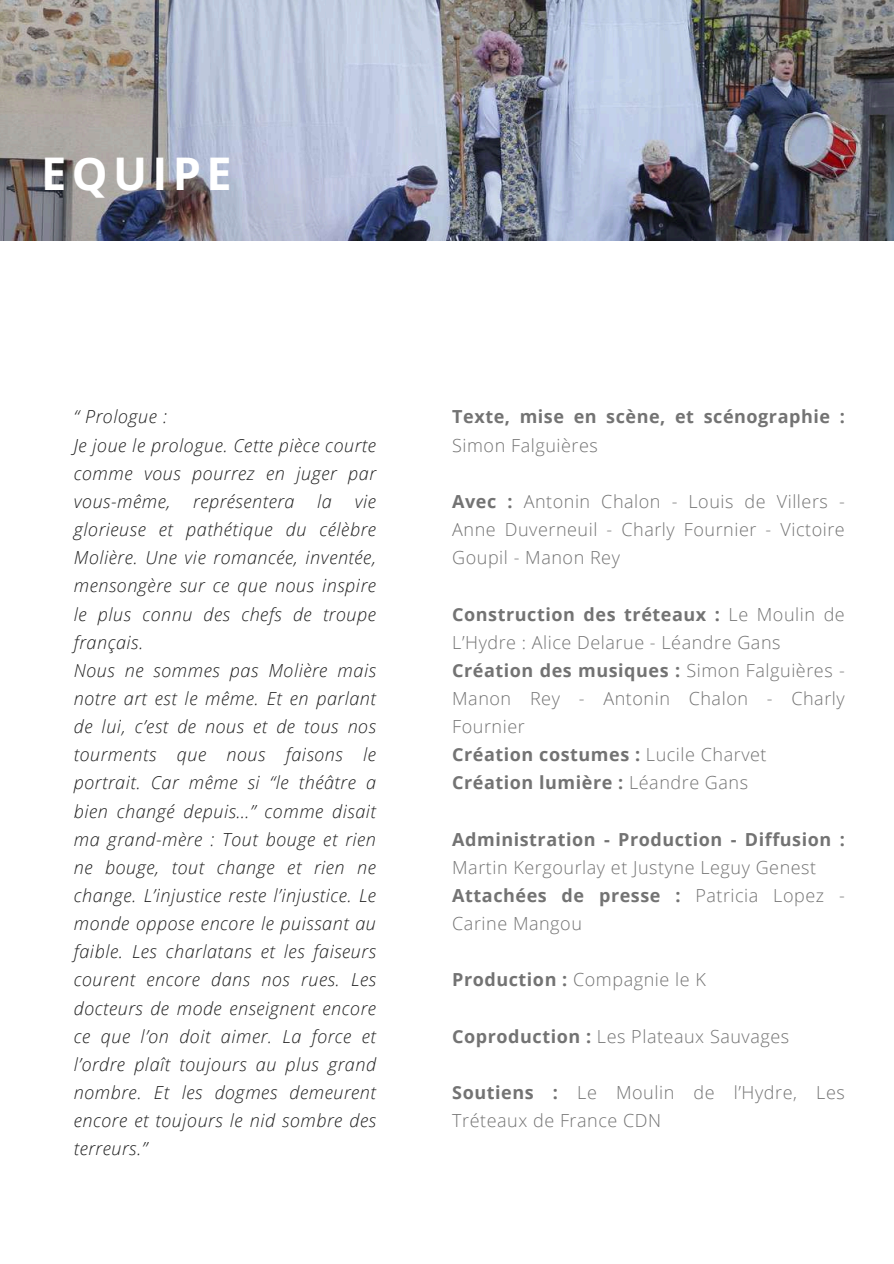
<style>
.page{position:relative;width:894px;height:1264px;background:#fff}
.page>*{position:absolute;margin:0;border:0;box-sizing:border-box;transform-origin:0 0}
.t1{font:700 45px "Open Sans";letter-spacing:.12em;color:#fff}
.t2{font:italic 300 18px/28.2px "Open Sans";letter-spacing:.03em;color:#222}
.t3{font:300 18px/28.2px "Open Sans";letter-spacing:.03em;color:#737373}
.t4{font:700 18px "Open Sans";letter-spacing:.03em;color:#737373}
.s1{font-weight:700}
</style>
<div class="page">
<img style="left:0;top:0;width:893px;height:241px">
<h1 class="t1" style="left:41px;top:142px;width:192px">EQUIPE</h1>
<p class="t2" style="left:74px;top:402px;width:303px">“ Prologue :<br>Je joue le prologue. Cette pièce courte comme vous pourrez en juger par vous-même,</p>
<p class="t2" style="left:193px;top:487px;width:103px">représentera</p>
<p class="t2" style="left:317px;top:487px;width:16px">la</p>
<p class="t2" style="left:74px;top:487px;width:303px;text-indent:281px">vie glorieuse et pathétique du célèbre<br>Molière. Une vie romancée, inventée, mensongère sur ce que nous inspire le plus connu des chefs de troupe français.<br>Nous ne sommes pas Molière mais notre art est le même. Et en parlant de lui, c’est de nous et de tous nos tourments que nous faisons le portrait. Car même si “le théâtre a bien changé depuis…” comme disait ma grand-mère : Tout bouge et rien ne bouge, tout change et rien ne change. L’injustice reste l’injustice. Le monde oppose encore le puissant au faible. Les charlatans et les faiseurs courent encore dans nos rues. Les docteurs de mode enseignent encore ce que l’on doit aimer. La force et l’ordre plaît toujours au plus grand nombre. Et les dogmes demeurent encore et toujours le nid sombre des terreurs.”</p>
<p class="t4" style="left:452px;top:404px;width:394px">Texte, mise en scène, et scénographie :</p>
<p class="t3" style="left:452px;top:430px;width:147px">Simon Falguières</p>
<p class="t3" style="left:452px;top:487px;width:394px;text-align:justify"><span class="s1">Avec :</span> Antonin Chalon - Louis de Villers - Anne Duverneuil - Charly Fournier - Victoire Goupil - Manon Rey</p>
<p class="t3" style="left:452px;top:599px;width:394px"><span class="s1">Construction des tréteaux :</span> Le Moulin de L’Hydre : Alice Delarue - Léandre Gans <span class="s1">Création des musiques :</span> Simon Falguières - Manon Rey - Antonin Chalon - Charly Fournier<br><span class="s1">Création costumes :</span> Lucile Charvet <span class="s1">Création lumière :</span> Léandre Gans</p>
<p class="t4" style="left:452px;top:826px;width:394px">Administration - Production - Diffusion :</p>
<p class="t3" style="left:452px;top:852px;width:394px">Martin Kergourlay et Justyne Leguy Genest<br><span class="s1">Attachées de presse :</span> Patricia Lopez -<br>Carine Mangou</p>
<p class="t3" style="left:452px;top:965px;width:255px"><span class="s1">Production :</span> Compagnie le K</p>
<p class="t3" style="left:452px;top:1021px;width:338px"><span class="s1">Coproduction :</span> Les Plateaux Sauvages</p>
<p class="t3" style="left:452px;top:1077px;width:394px"><span class="s1">Soutiens :</span> Le Moulin de l’Hydre, Les<br>Tréteaux de France CDN</p>
</div>
